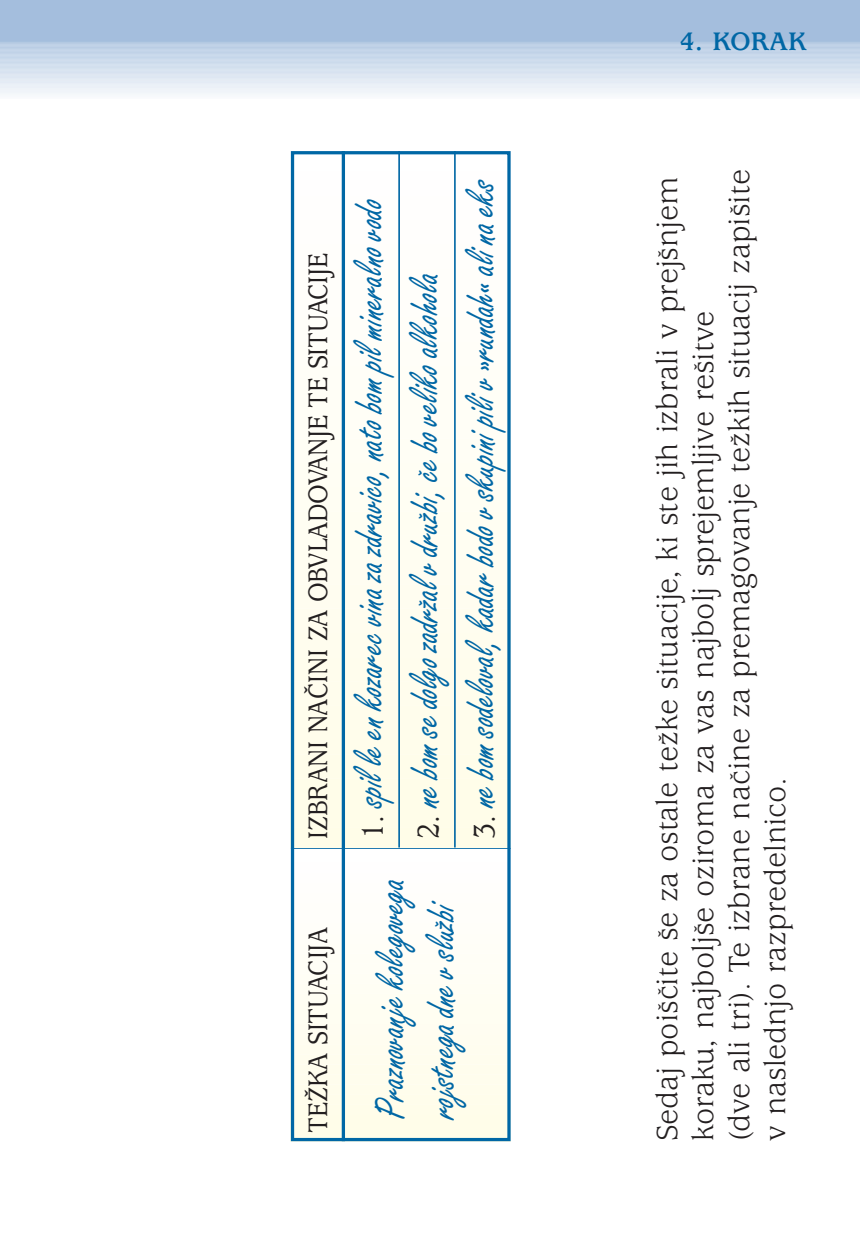
<style>
.page{position:relative;width:860px;height:1244px;background:#fff}
.page>*{position:absolute;margin:0;border:0;box-sizing:border-box;transform-origin:0 0}
.t1{font:42.8px "Freestyle Script M";color:#0067a5;scale:.9 1}
.t2{font:32px/36px "Usherwood M";color:#231f20}
.t3{font:500 29.6px "Usherwood M";color:#231f20;scale:.9 1}
.t4{font:700 28px "Usherwood M";color:#0067a5}
.s1{font-family:"Usherwood M";font-weight:500;font-size:32.8px;color:#231f20}
</style>
<div class="page">
<div style="left:0;top:0;width:860px;height:41px;background:#a4bedd"></div>
<div style="left:0;top:41px;width:860px;height:5px;background:#b3c9e2"></div>
<hr style="left:0;top:43px;width:860px;height:4px;background:#b8cce3">
<div style="left:0;top:44px;width:860px;height:5px;background:#c0d2e7"></div>
<hr style="left:0;top:47px;width:860px;height:4px;background:#b4c9e3">
<hr style="left:0;top:48px;width:860px;height:4px;background:#bed1e6">
<div style="left:0;top:49px;width:860px;height:5px;background:#c4d5e9"></div>
<hr style="left:0;top:52px;width:860px;height:4px;background:#bacee6">
<hr style="left:0;top:53px;width:860px;height:4px;background:#c4d4e9">
<div style="left:0;top:54px;width:860px;height:5px;background:#c9d9eb"></div>
<hr style="left:0;top:57px;width:860px;height:4px;background:#c0d2e8">
<hr style="left:0;top:58px;width:860px;height:4px;background:#c9d9eb">
<div style="left:0;top:59px;width:860px;height:5px;background:#cedced"></div>
<hr style="left:0;top:62px;width:860px;height:4px;background:#c7d8eb">
<hr style="left:0;top:63px;width:860px;height:4px;background:#cfdded">
<div style="left:0;top:64px;width:860px;height:5px;background:#d5e1ef"></div>
<div style="left:0;top:69px;width:860px;height:5px;background:#dae5f1"></div>
<div style="left:0;top:71px;width:860px;height:5px;background:#d3dfef"></div>
<div style="left:0;top:74px;width:860px;height:5px;background:#d9e3f1"></div>
<hr style="left:0;top:78px;width:860px;height:4px;background:#dde7f2">
<div style="left:0;top:80px;width:860px;height:5px;background:#e1eaf4"></div>
<hr style="left:0;top:83px;width:860px;height:4px;background:#e5ecf5">
<div style="left:0;top:85px;width:860px;height:5px;background:#e9eff7"></div>
<div style="left:0;top:89px;width:860px;height:5px;background:#eff4f9"></div>
<hr style="left:0;top:93px;width:860px;height:4px;background:#f3f7fa">
<hr style="left:0;top:94px;width:860px;height:4px;background:#f7f9fc">
<div style="left:291px;top:1136px;width:219px;height:5px;background:#fffde8"></div>
<div style="left:291px;top:1126px;width:219px;height:9px;background:#fffde9"></div>
<div style="left:291px;top:1115px;width:219px;height:9px;background:#fffde9"></div>
<div style="left:291px;top:1105px;width:219px;height:9px;background:#fffdea"></div>
<div style="left:291px;top:1095px;width:219px;height:9px;background:#fffdeb"></div>
<div style="left:291px;top:1085px;width:219px;height:9px;background:#fffdec"></div>
<div style="left:291px;top:1075px;width:219px;height:9px;background:#fffded"></div>
<div style="left:291px;top:1065px;width:219px;height:9px;background:#fffded"></div>
<div style="left:291px;top:1055px;width:219px;height:9px;background:#fffdee"></div>
<div style="left:291px;top:1045px;width:219px;height:9px;background:#fffdef"></div>
<div style="left:291px;top:1035px;width:219px;height:9px;background:#fffdf0"></div>
<div style="left:291px;top:1025px;width:219px;height:9px;background:#fffdf1"></div>
<div style="left:291px;top:1015px;width:219px;height:8px;background:#fffef2"></div>
<div style="left:291px;top:1004px;width:219px;height:9px;background:#fffef2"></div>
<div style="left:291px;top:994px;width:219px;height:9px;background:#fffef3"></div>
<div style="left:291px;top:984px;width:219px;height:9px;background:#fffef4"></div>
<div style="left:291px;top:974px;width:219px;height:9px;background:#fffef5"></div>
<div style="left:291px;top:964px;width:219px;height:9px;background:#fffef6"></div>
<div style="left:291px;top:954px;width:219px;height:9px;background:#fffef6"></div>
<div style="left:291px;top:944px;width:219px;height:9px;background:#fffef7"></div>
<div style="left:291px;top:934px;width:219px;height:9px;background:#fffef8"></div>
<div style="left:291px;top:924px;width:219px;height:9px;background:#fffef9"></div>
<div style="left:291px;top:914px;width:219px;height:9px;background:#fffefa"></div>
<div style="left:291px;top:903px;width:219px;height:9px;background:#fffefa"></div>
<div style="left:291px;top:893px;width:219px;height:9px;background:#fffefb"></div>
<hr style="left:291px;top:847px;width:220px;height:2px;background:#0067a5">
<div style="left:291px;top:832px;width:219px;height:14px;background:#fffde8"></div>
<div style="left:291px;top:808px;width:219px;height:14px;background:#fffde9"></div>
<div style="left:291px;top:784px;width:219px;height:14px;background:#fffde9"></div>
<div style="left:291px;top:760px;width:219px;height:13px;background:#fffdea"></div>
<div style="left:291px;top:735px;width:219px;height:14px;background:#fffdeb"></div>
<div style="left:291px;top:711px;width:219px;height:14px;background:#fffdec"></div>
<div style="left:291px;top:687px;width:219px;height:14px;background:#fffded"></div>
<div style="left:291px;top:662px;width:219px;height:14px;background:#fffded"></div>
<div style="left:291px;top:638px;width:219px;height:14px;background:#fffdee"></div>
<div style="left:291px;top:614px;width:219px;height:14px;background:#fffdef"></div>
<div style="left:291px;top:590px;width:219px;height:13px;background:#fffdf0"></div>
<div style="left:291px;top:565px;width:219px;height:14px;background:#fffdf1"></div>
<div style="left:291px;top:541px;width:219px;height:14px;background:#fffef2"></div>
<div style="left:291px;top:517px;width:219px;height:14px;background:#fffef2"></div>
<div style="left:291px;top:492px;width:219px;height:14px;background:#fffef3"></div>
<div style="left:291px;top:468px;width:219px;height:14px;background:#fffef4"></div>
<div style="left:291px;top:444px;width:219px;height:14px;background:#fffef5"></div>
<div style="left:291px;top:420px;width:219px;height:13px;background:#fffef6"></div>
<div style="left:291px;top:395px;width:219px;height:14px;background:#fffef6"></div>
<div style="left:291px;top:371px;width:219px;height:14px;background:#fffef7"></div>
<div style="left:291px;top:347px;width:219px;height:14px;background:#fffef8"></div>
<div style="left:291px;top:322px;width:219px;height:14px;background:#fffef9"></div>
<div style="left:291px;top:298px;width:219px;height:14px;background:#fffefa"></div>
<div style="left:291px;top:274px;width:219px;height:14px;background:#fffefa"></div>
<div style="left:291px;top:249px;width:219px;height:14px;background:#fffefb"></div>
<hr style="left:342px;top:151px;width:3px;height:990px;background:#0067a5">
<hr style="left:398px;top:151px;width:2px;height:697px;background:#0067a5">
<hr style="left:454px;top:151px;width:2px;height:697px;background:#0067a5">
<div style="left:291px;top:151px;width:220px;height:990px;border:3px solid #0067a5"></div>
<p class="t4" style="left:679px;top:31px;width:129px">4. KORAK</p>
<p class="t3" style="left:307px;top:839px;width:653px;rotate:-90deg">IZBRANI NA»INI ZA OBVLADOVANJE TE SITUACIJE</p>
<p class="t3" style="left:307px;top:1133px;width:230px;rotate:-90deg">TEÆKA SITUACIJA</p>
<h1 class="t1" style="left:466px;top:839px;width:735px;rotate:-90deg"><span class="s1">3.</span> ne bom sodeloval, kadar bodo v skupinipiliv flrundah« alina eks</h1>
<p class="t2" style="left:652px;top:1141px;width:973px;rotate:-90deg">Sedaj poiπËite πe za ostale teæke situacije, ki ste jih izbrali v prejπnjem koraku, najboljπe oziroma za vas najbolj sprejemljive reπitve<br>(dve ali tri). Te izbrane naËine za premagovanje teækih situacij zapiπite v naslednjo razpredelnico.</p>
<h1 class="t1" style="left:355px;top:839px;width:712px;rotate:-90deg"><span class="s1">1.</span> spil le en kozarec vina za zdravico, nato bom pil mineralno vodo</h1>
<h1 class="t1" style="left:410px;top:839px;width:630px;rotate:-90deg"><span class="s1">2.</span> ne bom se dolgo zadræal v druæbi, Ëe bo veliko alkohola</h1>
<h1 class="t1" style="left:376px;top:1119px;width:268px;rotate:-90deg">Praznovanje kolegovega</h1>
<h1 class="t1" style="left:427px;top:1119px;width:245px;rotate:-90deg">rojstnega dne v sluæbi</h1>
</div>
